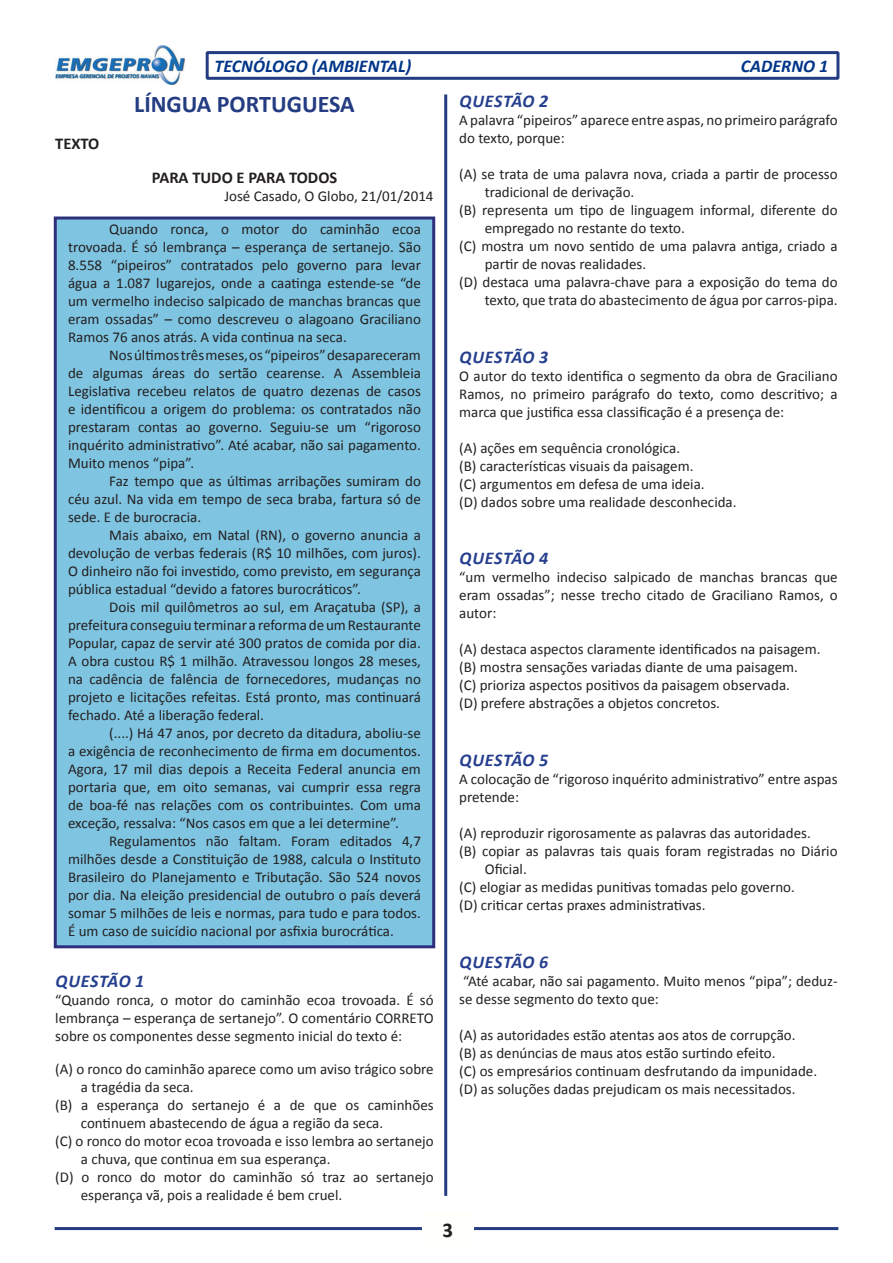
<style>
.page{position:relative;width:893px;height:1263px;background:#fff}
.page>*{position:absolute;margin:0;border:0;box-sizing:border-box;transform-origin:0 0}
.TITULO{font:700 24px "Calibri";color:#243c82}
.t1{font:700 21px "Calibri";color:#231f20}
.QUSTÃO{font:italic 700 18px "Calibri";letter-spacing:.03em;color:#253f8e}
.t2{font:italic 700 18px "Calibri";color:#003588}
.TEXTO{font:700 16.5px "Calibri";color:#231f20}
.TEXTO-2{font:15px/18px "Calibri";color:#231f20;text-align:justify}
.ALTERNATIVAS{font:15px/18px "Calibri";color:#231f20}
</style>
<div class="page">
<hr style="left:55px;top:1227px;width:783px;height:3px;background:#243c82">
<div style="left:422px;top:1213px;width:51px;height:32px;background:#fffffc"></div>
<hr style="left:444px;top:94px;width:3px;height:1102px;background:#243c82">
<div style="left:206px;top:51px;width:633px;height:29px;background:#fff;border:3px solid #243c82"></div>
<img style="left:55px;top:46px;width:130px;height:39px">
<div style="left:54px;top:216px;width:381px;height:732px;background:#7fc5e2;border:3px solid #2d2f7c"></div>
<p class="t2" style="left:215px;top:54px;width:198px">TECNÓLOGO (AMBIENTAL)</p>
<p class="t2" style="left:741px;top:54px;width:89px">CADERNO 1</p>
<p class="TITULO" style="left:134px;top:88px;width:222px">LÍNGUA PORTUGUESA</p>
<p class="QUSTÃO" style="left:460px;top:90px;width:90px">QUESTÃO 2</p>
<p class="TEXTO-2" style="left:459px;top:111px;width:380px">A palavra “pipeiros” aparece entre aspas, no primeiro parágrafo do texto, porque:</p>
<p class="ALTERNATIVAS" style="left:485px;top:165px;width:354px;text-indent:-26px">(A) se trata de uma palavra nova, criada a partir de processo tradicional de derivação.</p>
<p class="ALTERNATIVAS" style="left:485px;top:201px;width:354px;text-indent:-26px">(B) representa um tipo de linguagem informal, diferente do empregado no restante do texto.</p>
<p class="ALTERNATIVAS" style="left:485px;top:237px;width:354px;text-indent:-26px">(C) mostra um novo sentido de uma palavra antiga, criado a partir de novas realidades.</p>
<p class="ALTERNATIVAS" style="left:459px;top:273px;width:380px;text-align:right">(D) destaca uma palavra-chave para a exposição do tema do texto, que trata do abastecimento de água por carros-pipa.</p>
<p class="TEXTO" style="left:55px;top:133px;width:46px">TEXTO</p>
<p class="TEXTO" style="left:152px;top:167px;width:187px">PARA TUDO E PARA TODOS</p>
<p class="TEXTO-2" style="left:224px;top:187px;width:211px">José Casado, O Globo, 21/01/2014</p>
<p class="TEXTO-2" style="left:68px;top:220px;width:354px;text-indent:41px">Quando ronca, o motor do caminhão ecoa trovoada. É só lembrança – esperança de sertanejo. São 8.558 “pipeiros” contratados pelo governo para levar água a 1.087 lugarejos, onde a caatinga estende-se “de um vermelho indeciso salpicado de manchas brancas que eram ossadas” – como descreveu o alagoano Graciliano Ramos 76 anos atrás. A vida continua na seca.</p>
<p class="TEXTO-2" style="left:68px;top:346px;width:354px;text-indent:41px">Nos últimos três meses, os “pipeiros” desapareceram de algumas áreas do sertão cearense. A Assembleia Legislativa recebeu relatos de quatro dezenas de casos e identificou a origem do problema: os contratados não prestaram contas ao governo. Seguiu-se um “rigoroso inquérito administrativo”. Até acabar, não sai pagamento.<br>Muito menos “pipa”.</p>
<p class="TEXTO-2" style="left:68px;top:472px;width:354px;text-indent:41px">Faz tempo que as últimas arribações sumiram do céu azul. Na vida em tempo de seca braba, fartura só de sede. E de burocracia.</p>
<p class="TEXTO-2" style="left:68px;top:526px;width:354px;text-indent:41px">Mais abaixo, em Natal (RN), o governo anuncia a devolução de verbas federais (R$ 10 milhões, com juros).<br>O dinheiro não foi investido, como previsto, em segurança pública estadual “devido a fatores burocráticos”.</p>
<p class="TEXTO-2" style="left:68px;top:598px;width:354px;text-indent:41px">Dois mil quilômetros ao sul, em Araçatuba (SP), a prefeitura conseguiu terminar a reforma de um Restaurante Popular, capaz de servir até 300 pratos de comida por dia.<br>A obra custou R$ 1 milhão. Atravessou longos 28 meses, na cadência de falência de fornecedores, mudanças no projeto e licitações refeitas. Está pronto, mas continuará fechado. Até a liberação federal.</p>
<p class="TEXTO-2" style="left:68px;top:724px;width:354px;text-indent:41px">(....) Há 47 anos, por decreto da ditadura, aboliu-se a exigência de reconhecimento de firma em documentos.<br>Agora, 17 mil dias depois a Receita Federal anuncia em portaria que, em oito semanas, vai cumprir essa regra de boa-fé nas relações com os contribuintes. Com uma exceção, ressalva: “Nos casos em que a lei determine”.</p>
<p class="TEXTO-2" style="left:68px;top:832px;width:354px;text-indent:41px">Regulamentos não faltam. Foram editados 4,7 milhões desde a Constituição de 1988, calcula o Instituto Brasileiro do Planejamento e Tributação. São 524 novos por dia. Na eleição presidencial de outubro o país deverá somar 5 milhões de leis e normas, para tudo e para todos.<br>É um caso de suicídio nacional por asfixia burocrática.</p>
<p class="QUSTÃO" style="left:56px;top:970px;width:90px">QUESTÃO 1</p>
<p class="TEXTO-2" style="left:55px;top:991px;width:380px">“Quando ronca, o motor do caminhão ecoa trovoada. É só lembrança – esperança de sertanejo”. O comentário CORRETO sobre os componentes desse segmento inicial do texto é:</p>
<p class="ALTERNATIVAS" style="left:81px;top:1060px;width:354px;text-indent:-26px">(A) o ronco do caminhão aparece como um aviso trágico sobre a tragédia da seca.</p>
<p class="ALTERNATIVAS" style="left:81px;top:1096px;width:354px;text-indent:-26px">(B) a esperança do sertanejo é a de que os caminhões continuem abastecendo de água a região da seca.</p>
<p class="ALTERNATIVAS" style="left:81px;top:1132px;width:354px;text-indent:-26px">(C) o ronco do motor ecoa trovoada e isso lembra ao sertanejo a chuva, que continua em sua esperança.</p>
<p class="ALTERNATIVAS" style="left:81px;top:1168px;width:354px;text-indent:-26px">(D) o ronco do motor do caminhão só traz ao sertanejo esperança vã, pois a realidade é bem cruel.</p>
<p class="QUSTÃO" style="left:460px;top:345px;width:90px">QUESTÃO 3</p>
<p class="TEXTO-2" style="left:459px;top:367px;width:380px">O autor do texto identifica o segmento da obra de Graciliano Ramos, no primeiro parágrafo do texto, como descritivo; a marca que justifica essa classificação é a presença de:</p>
<p class="ALTERNATIVAS" style="left:459px;top:439px;width:222px">(A) ações em sequência cronológica.</p>
<p class="ALTERNATIVAS" style="left:459px;top:457px;width:236px">(B) características visuais da paisagem.</p>
<p class="ALTERNATIVAS" style="left:459px;top:475px;width:247px">(C) argumentos em defesa de uma ideia.</p>
<p class="ALTERNATIVAS" style="left:459px;top:493px;width:279px">(D) dados sobre uma realidade desconhecida.</p>
<p class="QUSTÃO" style="left:460px;top:547px;width:90px">QUESTÃO 4</p>
<p class="TEXTO-2" style="left:459px;top:568px;width:380px">“um vermelho indeciso salpicado de manchas brancas que eram ossadas”; nesse trecho citado de Graciliano Ramos, o autor:</p>
<p class="ALTERNATIVAS" style="left:459px;top:640px;width:363px">(A) destaca aspectos claramente identificados na paisagem.</p>
<p class="ALTERNATIVAS" style="left:459px;top:658px;width:340px">(B) mostra sensações variadas diante de uma paisagem.</p>
<p class="ALTERNATIVAS" style="left:459px;top:676px;width:332px">(C) prioriza aspectos positivos da paisagem observada.</p>
<p class="ALTERNATIVAS" style="left:459px;top:694px;width:262px">(D) prefere abstrações a objetos concretos.</p>
<p class="QUSTÃO" style="left:460px;top:748px;width:90px">QUESTÃO 5</p>
<p class="TEXTO-2" style="left:459px;top:770px;width:380px">A colocação de “rigoroso inquérito administrativo” entre aspas pretende:</p>
<p class="ALTERNATIVAS" style="left:459px;top:824px;width:353px">(A) reproduzir rigorosamente as palavras das autoridades.</p>
<p class="ALTERNATIVAS" style="left:485px;top:842px;width:354px;text-indent:-26px">(B) copiar as palavras tais quais foram registradas no Diário<br>Oficial.</p>
<p class="ALTERNATIVAS" style="left:459px;top:878px;width:337px">(C) elogiar as medidas punitivas tomadas pelo governo.</p>
<p class="ALTERNATIVAS" style="left:459px;top:896px;width:248px">(D) criticar certas praxes administrativas.</p>
<p class="QUSTÃO" style="left:460px;top:950px;width:90px">QUESTÃO 6</p>
<p class="TEXTO-2" style="left:459px;top:972px;width:380px">“Até acabar, não sai pagamento. Muito menos “pipa”; deduz&shy;se desse segmento do texto que:</p>
<p class="ALTERNATIVAS" style="left:459px;top:1026px;width:338px">(A) as autoridades estão atentas aos atos de corrupção.</p>
<p class="ALTERNATIVAS" style="left:459px;top:1044px;width:318px">(B) as denúncias de maus atos estão surtindo efeito.</p>
<p class="ALTERNATIVAS" style="left:459px;top:1062px;width:359px">(C) os empresários continuam desfrutando da impunidade.</p>
<p class="ALTERNATIVAS" style="left:459px;top:1080px;width:338px">(D) as soluções dadas prejudicam os mais necessitados.</p>
<p class="t1" style="left:443px;top:1217px;width:12px">3</p>
</div>
